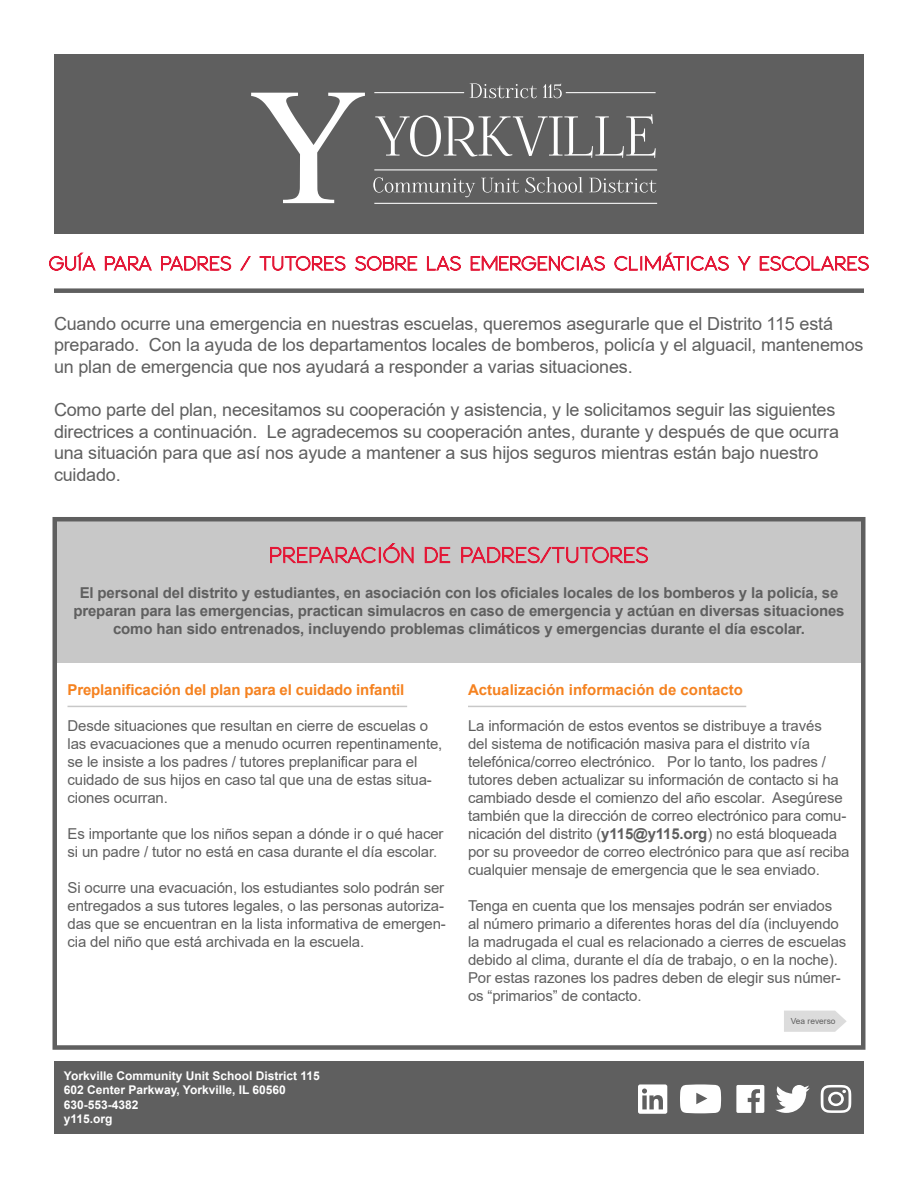
<style>
.page{position:relative;width:918px;height:1188px;background:#fff}
.page>*{position:absolute;margin:0;border:0;box-sizing:border-box;transform-origin:0 0}
.t1{font:18px/21.6px "Arial";letter-spacing:-.01em;color:#5f5f5f}
.t2{font:15px/18px "Arial";letter-spacing:-.01em;color:#5f5f5f}
.t3{font:700 15px/18px "Arial";letter-spacing:-.01em;color:#5f5f5f;text-align:center}
.t4{font:700 15px "Arial";letter-spacing:-.01em;color:#f58220}
.t5{font:700 12px/14.4px "Arial";color:#fff}
.t6{font:8.4px "Arial";color:#5f5f5f}
.s1{font-weight:700}
</style>
<div class="page">
<svg style="left:49px;top:252px;width:47px;height:19px"></svg>
<svg style="left:104px;top:255px;width:48px;height:16px"></svg>
<svg style="left:161px;top:255px;width:71px;height:16px"></svg>
<svg style="left:240px;top:256px;width:11px;height:15px"></svg>
<svg style="left:259px;top:255px;width:87px;height:16px"></svg>
<svg style="left:355px;top:255px;width:63px;height:16px"></svg>
<svg style="left:426px;top:255px;width:35px;height:16px"></svg>
<svg style="left:470px;top:255px;width:135px;height:17px"></svg>
<svg style="left:614px;top:252px;width:115px;height:19px"></svg>
<svg style="left:737px;top:256px;width:14px;height:15px"></svg>
<svg style="left:759px;top:255px;width:110px;height:16px"></svg>
<div style="left:54px;top:288px;width:810px;height:5px;background:#5f5f5f"></div>
<div style="left:54px;top:54px;width:810px;height:179px;background:#5f5f5f"></div>
<svg style="left:251px;top:93px;width:114px;height:110px"></svg>
<svg style="left:375px;top:114px;width:281px;height:44px"></svg>
<svg style="left:373px;top:177px;width:102px;height:20px"></svg>
<svg style="left:481px;top:178px;width:38px;height:15px"></svg>
<svg style="left:525px;top:177px;width:58px;height:16px"></svg>
<svg style="left:589px;top:178px;width:67px;height:15px"></svg>
<svg style="left:470px;top:83px;width:67px;height:15px"></svg>
<svg style="left:543px;top:84px;width:19px;height:14px"></svg>
<hr style="left:566px;top:92px;width:90px;height:1px;background:#fff">
<hr style="left:374px;top:92px;width:90px;height:1px;background:#fff">
<hr style="left:374px;top:169px;width:283px;height:1px;background:#fff">
<hr style="left:374px;top:203px;width:283px;height:1px;background:#fff">
<svg style="left:784px;top:1011px;width:63px;height:21px"></svg>
<div style="left:55px;top:518px;width:808px;height:144px;background:#c8c8c8"></div>
<div style="left:52px;top:517px;width:814px;height:533px;border:4px solid #5f5f5f"></div>
<svg style="left:270px;top:543px;width:144px;height:21px"></svg>
<svg style="left:424px;top:546px;width:27px;height:18px"></svg>
<svg style="left:461px;top:546px;width:187px;height:18px"></svg>
<hr style="left:68px;top:706px;width:339px;height:1px;background:#c8c8c8">
<hr style="left:468px;top:706px;width:278px;height:1px;background:#c8c8c8">
<div style="left:54px;top:1061px;width:810px;height:73px;background:#5f5f5f"></div>
<svg style="left:736px;top:1085px;width:28px;height:28px"></svg>
<svg style="left:775px;top:1085px;width:35px;height:28px"></svg>
<svg style="left:821px;top:1085px;width:30px;height:28px"></svg>
<svg style="left:680px;top:1084px;width:41px;height:29px"></svg>
<svg style="left:638px;top:1084px;width:29px;height:30px"></svg>
<p class="t1" style="left:54px;top:312px;width:811px">Cuando ocurre una emergencia en nuestras escuelas, queremos asegurarle que el Distrito 115 está preparado. Con la ayuda de los departamentos locales de bomberos, policía y el alguacil, mantenemos un plan de emergencia que nos ayudará a responder a varias situaciones.</p>
<p class="t1" style="left:54px;top:399px;width:787px">Como parte del plan, necesitamos su cooperación y asistencia, y le solicitamos seguir las siguientes directrices a continuación. Le agradecemos su cooperación antes, durante y después de que ocurra una situación para que así nos ayude a mantener a sus hijos seguros mientras están bajo nuestro cuidado.</p>
<p class="t3" style="left:73px;top:584px;width:773px">El personal del distrito y estudiantes, en asociación con los oficiales locales de los bomberos y la policía, se preparan para las emergencias, practican simulacros en caso de emergencia y actúan en diversas situaciones como han sido entrenados, incluyendo problemas climáticos y emergencias durante el día escolar.</p>
<p class="t4" style="left:68px;top:679px;width:338px">Preplanificación del plan para el cuidado infantil</p>
<p class="t2" style="left:68px;top:716px;width:376px">Desde situaciones que resultan en cierre de escuelas o las evacuaciones que a menudo ocurren repentinamente, se le insiste a los padres / tutores preplanificar para el cuidado de sus hijos en caso tal que una de estas situa&shy;ciones ocurran.</p>
<p class="t2" style="left:68px;top:824px;width:378px">Es importante que los niños sepan a dónde ir o qué hacer si un padre / tutor no está en casa durante el día escolar.</p>
<p class="t2" style="left:68px;top:878px;width:380px">Si ocurre una evacuación, los estudiantes solo podrán ser entregados a sus tutores legales, o las personas autoriza&shy;das que se encuentran en la lista informativa de emergen&shy;cia del niño que está archivada en la escuela.</p>
<p class="t5" style="left:64px;top:1069px;width:257px">Yorkville Community Unit School District 115<br>602 Center Parkway, Yorkville, IL 60560<br>630-553-4382<br>y115.org</p>
<p class="t4" style="left:468px;top:679px;width:277px">Actualización información de contacto</p>
<p class="t2" style="left:468px;top:716px;width:383px">La información de estos eventos se distribuye a través<br>del sistema de notificación masiva para el distrito vía telefónica/correo electrónico. Por lo tanto, los padres / tutores deben actualizar su información de contacto si ha cambiado desde el comienzo del año escolar. Asegúrese también que la dirección de correo electrónico para comu&shy;nicación del distrito (<span class="s1">y115@y115.org</span>) no está bloqueada por su proveedor de correo electrónico para que así reciba cualquier mensaje de emergencia que le sea enviado.</p>
<p class="t2" style="left:468px;top:896px;width:380px">Tenga en cuenta que los mensajes podrán ser enviados al número primario a diferentes horas del día (incluyendo la madrugada el cual es relacionado a cierres de escuelas debido al clima, durante el día de trabajo, o en la noche).<br>Por estas razones los padres deben de elegir sus númer&shy;os “primarios” de contacto.</p>
<p class="t6" style="left:791px;top:1016px;width:46px">Vea reverso</p>
</div>
